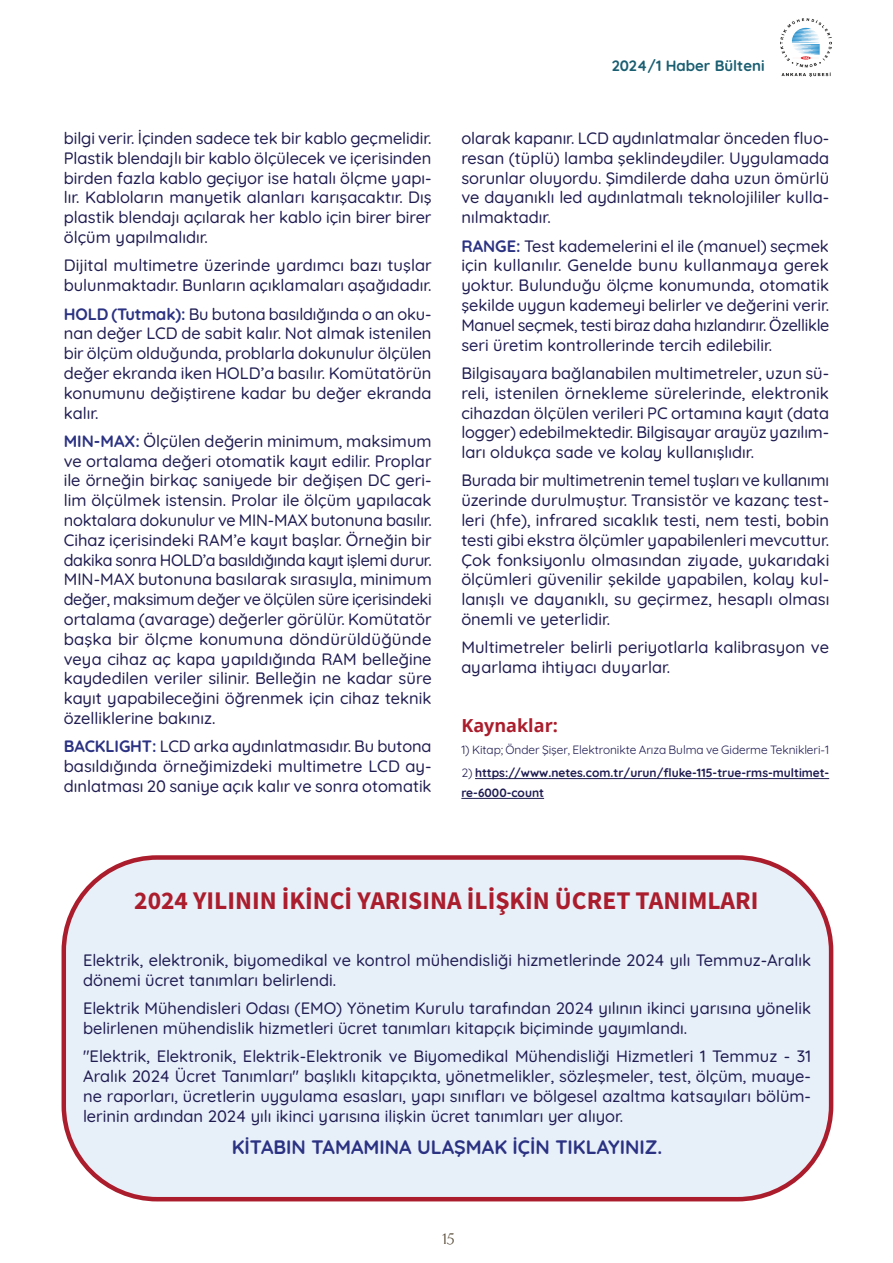
<style>
.page{position:relative;width:893px;height:1263px;background:#fff}
.page>*{position:absolute;margin:0;border:0;box-sizing:border-box;transform-origin:0 0}
.t1{font:700 25.5px "Source Sans Pro";color:#ab1d2c}
.t2{font:700 19.5px "Quicksand";color:#2b3282}
.t3{font:700 18px "Open Sans";color:#ab1d2c}
.t4{font:18px "CAT Linz";color:#594c3b}
.t5{font:500 16.5px/19.8px "Quicksand";color:#1f1c51;text-align:justify}
.t6{font:700 15px "Quicksand";color:#195e71}
.t7{font:700 12px/19.8px "Quicksand";color:#1f1c51}
.t8{font:12px "Quicksand";letter-spacing:-.005em;color:#1f1c51}
.s1{font-weight:700;color:#2b3282}
.s2{font-weight:400}
</style>
<div class="page">
<img style="left:781px;top:18px;width:50px;height:58px">
<hr style="left:475px;top:778px;width:354px;height:1px;background:#1f1c51">
<hr style="left:461px;top:798px;width:83px;height:1px;background:#1f1c51">
<div style="left:64px;top:857px;width:767px;height:342px;background:#e7eff9;border-radius:94px"></div>
<div style="left:62px;top:855px;width:771px;height:346px;border:4px solid #ab1d2c;border-radius:94px"></div>
<p class="t5" style="left:64px;top:127px;width:369px">bilgi verir. İçinden sadece tek bir kablo geçmelidir.<br>Plastik blendajlı bir kablo ölçülecek ve içerisinden birden fazla kablo geçiyor ise hatalı ölçme yapı&shy;lır. Kabloların manyetik alanları karışacaktır. Dış plastik blendajı açılarak her kablo için birer birer ölçüm yapılmalıdır.</p>
<p class="t5" style="left:64px;top:254px;width:370px">Dijital multimetre üzerinde yardımcı bazı tuşlar bulunmaktadır. Bunların açıklamaları aşağıdadır.</p>
<p class="t5" style="left:64px;top:302px;width:369px"><span class="s1">HOLD (Tutmak):</span> Bu butona basıldığında o an oku&shy;nan değer LCD de sabit kalır. Not almak istenilen bir ölçüm olduğunda, problarla dokunulur ölçülen değer ekranda iken HOLD’a basılır. Komütatörün konumunu değiştirene kadar bu değer ekranda kalır.</p>
<p class="t5" style="left:64px;top:429px;width:369px"><span class="s1">MIN-MAX:</span> Ölçülen değerin minimum, maksimum ve ortalama değeri otomatik kayıt edilir. Proplar ile örneğin birkaç saniyede bir değişen DC geri&shy;lim ölçülmek istensin. Prolar ile ölçüm yapılacak noktalara dokunulur ve MIN-MAX butonuna basılır.<br>Cihaz içerisindeki RAM’e kayıt başlar. Örneğin bir dakika sonra HOLD’a basıldığında kayıt işlemi durur.<br>MIN-MAX butonuna basılarak sırasıyla, minimum değer, maksimum değer ve ölçülen süre içerisindeki ortalama (avarage) değerler görülür. Komütatör başka bir ölçme konumuna döndürüldüğünde veya cihaz aç kapa yapıldığında RAM belleğine kaydedilen veriler silinir. Belleğin ne kadar süre kayıt yapabileceğini öğrenmek için cihaz teknik özelliklerine bakınız.</p>
<p class="t5" style="left:64px;top:735px;width:369px"><span class="s1">BACKLIGHT:</span> LCD arka aydınlatmasıdır. Bu butona basıldığında örneğimizdeki multimetre LCD ay&shy;dınlatması 20 saniye açık kalır ve sonra otomatik</p>
<p class="t6" style="left:612px;top:54px;width:154px">2024/1 Haber Bülteni</p>
<p class="t5" style="left:461px;top:127px;width:369px">olarak kapanır. LCD aydınlatmalar önceden fluo&shy;resan (tüplü) lamba şeklindeydiler. Uygulamada sorunlar oluyordu. Şimdilerde daha uzun ömürlü ve dayanıklı led aydınlatmalı teknolojililer kulla&shy;nılmaktadır.</p>
<p class="t5" style="left:461px;top:234px;width:369px"><span class="s1">RANGE:</span> Test kademelerini el ile (manuel) seçmek için kullanılır. Genelde bunu kullanmaya gerek yoktur. Bulunduğu ölçme konumunda, otomatik şekilde uygun kademeyi belirler ve değerini verir.<br>Manuel seçmek, testi biraz daha hızlandırır. Özellikle seri üretim kontrollerinde tercih edilebilir.</p>
<p class="t5" style="left:461px;top:361px;width:369px">Bilgisayara bağlanabilen multimetreler, uzun sü&shy;reli, istenilen örnekleme sürelerinde, elektronik cihazdan ölçülen verileri PC ortamına kayıt (data logger) edebilmektedir. Bilgisayar arayüz yazılım&shy;ları oldukça sade ve kolay kullanışlıdır.</p>
<p class="t5" style="left:461px;top:469px;width:369px">Burada bir multimetrenin temel tuşları ve kullanımı üzerinde durulmuştur. Transistör ve kazanç test&shy;leri (hfe), infrared sıcaklık testi, nem testi, bobin testi gibi ekstra ölçümler yapabilenleri mevcuttur.<br>Çok fonksiyonlu olmasından ziyade, yukarıdaki ölçümleri güvenilir şekilde yapabilen, kolay kul&shy;lanışlı ve dayanıklı, su geçirmez, hesaplı olması önemli ve yeterlidir.</p>
<p class="t5" style="left:461px;top:636px;width:369px">Multimetreler belirli periyotlarla kalibrasyon ve ayarlama ihtiyacı duyarlar.</p>
<p class="t3" style="left:461px;top:712px;width:98px">Kaynaklar:</p>
<p class="t8" style="left:461px;top:741px;width:369px">1) Kitap; Önder Şişer, Elektronikte Arıza Bulma ve Giderme Teknikleri-1</p>
<p class="t7" style="left:461px;top:762px;width:369px"><span class="s2">2)</span> https://www.netes.com.tr/urun/fluke-115-true-rms-multimet&shy;re-6000-count</p>
<h1 class="t1" style="left:134px;top:884px;width:626px">2024 YILININ İKİNCİ YARISINA İLİŞKİN ÜCRET TANIMLARI</h1>
<p class="t5" style="left:83px;top:948px;width:729px">Elektrik, elektronik, biyomedikal ve kontrol mühendisliği hizmetlerinde 2024 yılı Temmuz-Aralık dönemi ücret tanımları belirlendi.</p>
<p class="t5" style="left:83px;top:997px;width:729px">Elektrik Mühendisleri Odası (EMO) Yönetim Kurulu tarafından 2024 yılının ikinci yarısına yönelik belirlenen mühendislik hizmetleri ücret tanımları kitapçık biçiminde yayımlandı.</p>
<p class="t5" style="left:83px;top:1045px;width:729px">"Elektrik, Elektronik, Elektrik-Elektronik ve Biyomedikal Mühendisliği Hizmetleri 1 Temmuz - 31<br>Aralık 2024 Ücret Tanımları" başlıklı kitapçıkta, yönetmelikler, sözleşmeler, test, ölçüm, muaye&shy;ne raporları, ücretlerin uygulama esasları, yapı sınıfları ve bölgesel azaltma katsayıları bölüm&shy;lerinin ardından 2024 yılı ikinci yarısına ilişkin ücret tanımları yer alıyor.</p>
<p class="t2" style="left:232px;top:1131px;width:432px">KİTABIN TAMAMINA ULAŞMAK İÇİN TIKLAYINIZ.</p>
<p class="t4" style="left:442px;top:1229px;width:14px">15</p>
</div>
